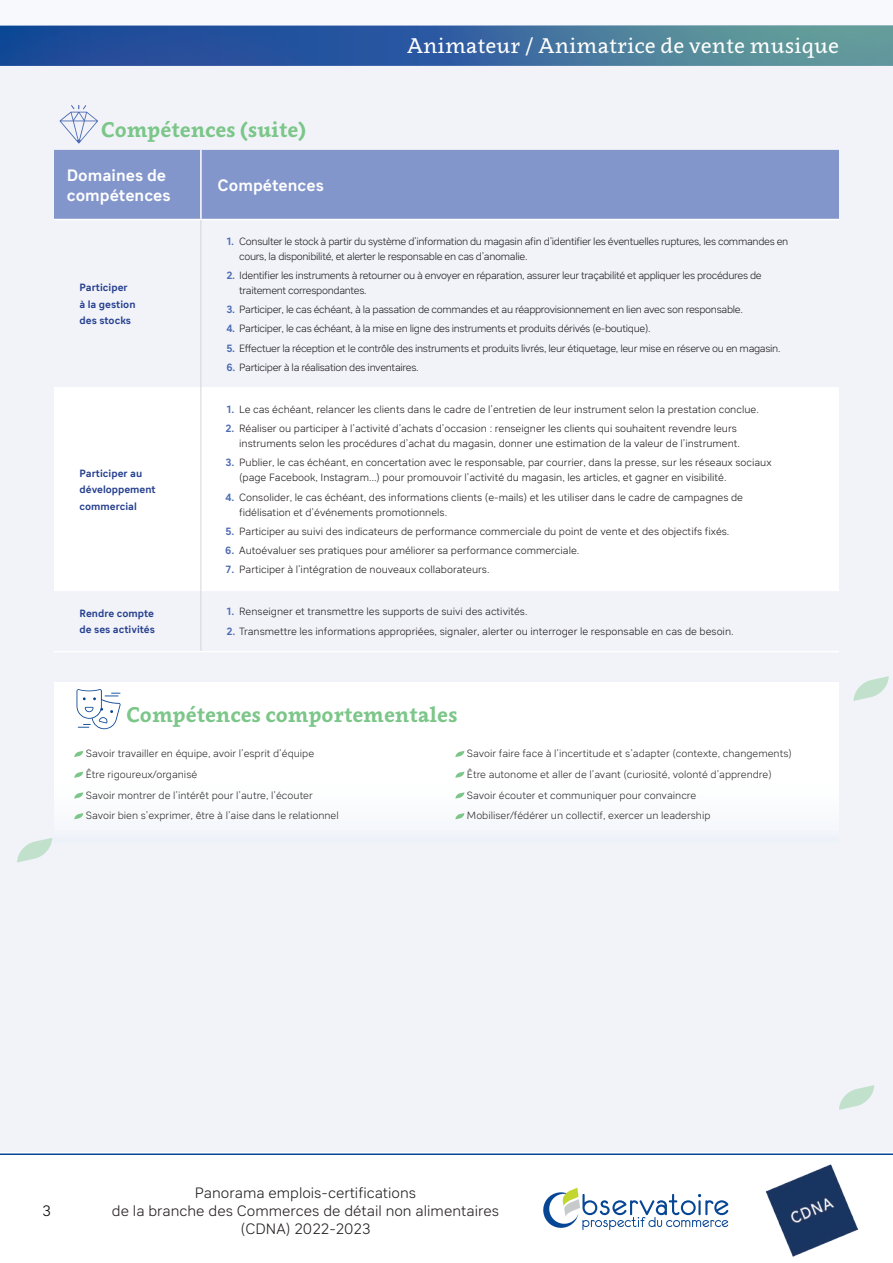
<style>
.page{position:relative;width:893px;height:1263px;background:#fff}
.page>*{position:absolute;margin:0;border:0;box-sizing:border-box;transform-origin:0 0}
.t1{font:700 21px "Clavo";color:#7bc688}
.t2{font:21px "Clavo";color:#fff}
.t3{font:700 16.5px/20.7px "Sebino";color:#fff}
.t4{font:300 15px/17.9px "Sebino Soft";color:#231f20;text-align:center}
.t5{font:300 15px "Sebino Soft";color:#000}
.t6{font:300 10.5px/15px "Sebino";color:#231f20}
.t7{font:300 10.5px/15px "Sebino";letter-spacing:-.03em;color:#231f20}
.t8{font:300 10.5px/20.7px "Sebino";color:#312f30}
.t9{font:700 10.5px/16.5px "Sebino";color:#253f8e}
.s1{font-weight:700;color:#4b6ab3}
</style>
<div class="page">
<div style="left:0;top:0;width:893px;height:1154px;background:#f1f3f9"></div>
<svg style="left:0;top:26px;width:893px;height:40px;background:#3a6a9c"></svg>
<svg style="left:17px;top:838px;width:35px;height:24px"></svg>
<svg style="left:853px;top:676px;width:36px;height:25px"></svg>
<svg style="left:839px;top:1085px;width:35px;height:25px"></svg>
<div style="left:54px;top:682px;width:785px;height:161px;background:#fff"></div>
<svg style="left:77px;top:689px;width:44px;height:40px"></svg>
<svg style="left:74px;top:751px;width:9px;height:6px"></svg>
<svg style="left:74px;top:771px;width:9px;height:7px"></svg>
<svg style="left:74px;top:792px;width:9px;height:7px"></svg>
<svg style="left:74px;top:813px;width:9px;height:6px"></svg>
<svg style="left:455px;top:751px;width:9px;height:6px"></svg>
<svg style="left:455px;top:771px;width:9px;height:7px"></svg>
<svg style="left:455px;top:792px;width:9px;height:7px"></svg>
<svg style="left:455px;top:813px;width:9px;height:6px"></svg>
<div style="left:54px;top:150px;width:785px;height:69px;background:#8396cc"></div>
<div style="left:54px;top:389px;width:785px;height:201px;background:#fff"></div>
<hr style="left:201px;top:219px;width:638px;height:1px;background:#fff">
<hr style="left:54px;top:387px;width:147px;height:2px;background:#fff">
<hr style="left:201px;top:387px;width:638px;height:2px;background:#fff">
<hr style="left:54px;top:590px;width:147px;height:1px;background:#fff">
<hr style="left:201px;top:590px;width:638px;height:1px;background:#fff">
<hr style="left:54px;top:651px;width:147px;height:1px;background:#fff">
<hr style="left:201px;top:651px;width:638px;height:1px;background:#fff">
<hr style="left:200px;top:150px;width:2px;height:69px;background:#fff">
<hr style="left:54px;top:219px;width:147px;height:1px;background:#fff">
<hr style="left:201px;top:220px;width:1px;height:168px;background:#d4d5d7">
<hr style="left:201px;top:388px;width:1px;height:202px;background:#d4d5d7">
<hr style="left:201px;top:590px;width:1px;height:61px;background:#d4d5d7">
<svg style="left:59px;top:105px;width:39px;height:39px"></svg>
<div style="left:0;top:1152px;width:893px;height:111px;background:#fff"></div>
<hr style="left:0;top:1153px;width:893px;height:2px;background:#074694">
<img style="left:765px;top:1164px;width:93px;height:93px">
<svg style="left:543px;top:1187px;width:185px;height:43px"></svg>
<h1 class="t1" style="left:101px;top:115px;width:206px">Compétences (suite)</h1>
<h2 class="t3" style="left:67px;top:165px;width:105px">Domaines de compétences</h2>
<h2 class="t3" style="left:218px;top:175px;width:108px">Compétences</h2>
<h1 class="t2" style="left:407px;top:31px;width:433px">Animateur / Animatrice de vente musique</h1>
<p class="t9" style="left:80px;top:280px;width:58px">Participer à la gestion des stocks</p>
<p class="t9" style="left:80px;top:465px;width:78px">Participer au développement commercial</p>
<p class="t7" style="left:239px;top:234px;width:551px;text-indent:-13px"><span class="s1">1.</span> Consulter le stock à partir du système d’information du magasin afin d’identifier les éventuelles ruptures, les commandes en cours, la disponibilité, et alerter le responsable en cas d’anomalie.</p>
<p class="t7" style="left:239px;top:268px;width:524px;text-indent:-13px"><span class="s1">2.</span> Identifier les instruments à retourner ou à envoyer en réparation, assurer leur traçabilité et appliquer les procédures de traitement correspondantes.</p>
<p class="t7" style="left:226px;top:302px;width:518px"><span class="s1">3.</span> Participer, le cas échéant, à la passation de commandes et au réapprovisionnement en lien avec son responsable.</p>
<p class="t7" style="left:226px;top:321px;width:426px"><span class="s1">4.</span> Participer, le cas échéant, à la mise en ligne des instruments et produits dérivés (e-boutique).</p>
<p class="t7" style="left:226px;top:341px;width:556px"><span class="s1">5.</span> Effectuer la réception et le contrôle des instruments et produits livrés, leur étiquetage, leur mise en réserve ou en magasin.</p>
<p class="t7" style="left:226px;top:360px;width:194px"><span class="s1">6.</span> Participer à la réalisation des inventaires.</p>
<p class="t6" style="left:226px;top:402px;width:534px"><span class="s1">1.</span> Le cas échéant, relancer les clients dans le cadre de l’entretien de leur instrument selon la prestation conclue.</p>
<p class="t6" style="left:239px;top:421px;width:502px;text-indent:-14px"><span class="s1">2.</span> Réaliser ou participer à l’activité d’achats d’occasion : renseigner les clients qui souhaitent revendre leurs instruments selon les procédures d’achat du magasin, donner une estimation de la valeur de l’instrument.</p>
<p class="t6" style="left:239px;top:455px;width:534px;text-indent:-14px"><span class="s1">3.</span> Publier, le cas échéant, en concertation avec le responsable, par courrier, dans la presse, sur les réseaux sociaux (page Facebook, Instagram…) pour promouvoir l’activité du magasin, les articles, et gagner en visibilité.</p>
<p class="t6" style="left:239px;top:490px;width:505px;text-indent:-14px"><span class="s1">4.</span> Consolider, le cas échéant, des informations clients (e-mails) et les utiliser dans le cadre de campagnes de fidélisation et d’événements promotionnels.</p>
<p class="t6" style="left:225px;top:524px;width:505px"><span class="s1">5.</span> Participer au suivi des indicateurs de performance commerciale du point de vente et des objectifs fixés.</p>
<p class="t6" style="left:225px;top:543px;width:356px"><span class="s1">6.</span> Autoévaluer ses pratiques pour améliorer sa performance commerciale.</p>
<p class="t6" style="left:226px;top:562px;width:265px"><span class="s1">7.</span> Participer à l’intégration de nouveaux collaborateurs.</p>
<p class="t9" style="left:80px;top:605px;width:77px">Rendre compte de ses activités</p>
<p class="t6" style="left:226px;top:604px;width:303px"><span class="s1">1.</span> Renseigner et transmettre les supports de suivi des activités.</p>
<p class="t6" style="left:226px;top:624px;width:509px"><span class="s1">2.</span> Transmettre les informations appropriées, signaler, alerter ou interroger le responsable en cas de besoin.</p>
<h1 class="t1" style="left:126px;top:699px;width:333px">Compétences comportementales</h1>
<p class="t8" style="left:86px;top:743px;width:254px">Savoir travailler en équipe, avoir l’esprit d’équipe<br>Être rigoureux/organisé<br>Savoir montrer de l’intérêt pour l’autre, l’écouter Savoir bien s’exprimer, être à l’aise dans le relationnel</p>
<p class="t8" style="left:467px;top:743px;width:326px">Savoir faire face à l’incertitude et s’adapter (contexte, changements)<br>Être autonome et aller de l’avant (curiosité, volonté d’apprendre)<br>Savoir écouter et communiquer pour convaincre<br>Mobiliser/fédérer un collectif, exercer un leadership</p>
<h3 class="t5" style="left:43px;top:1202px;width:10px">3</h3>
<h3 class="t4" style="left:112px;top:1184px;width:388px">Panorama emplois-certifications<br>de la branche des Commerces de détail non alimentaires (CDNA) 2022-2023</h3>
</div>
